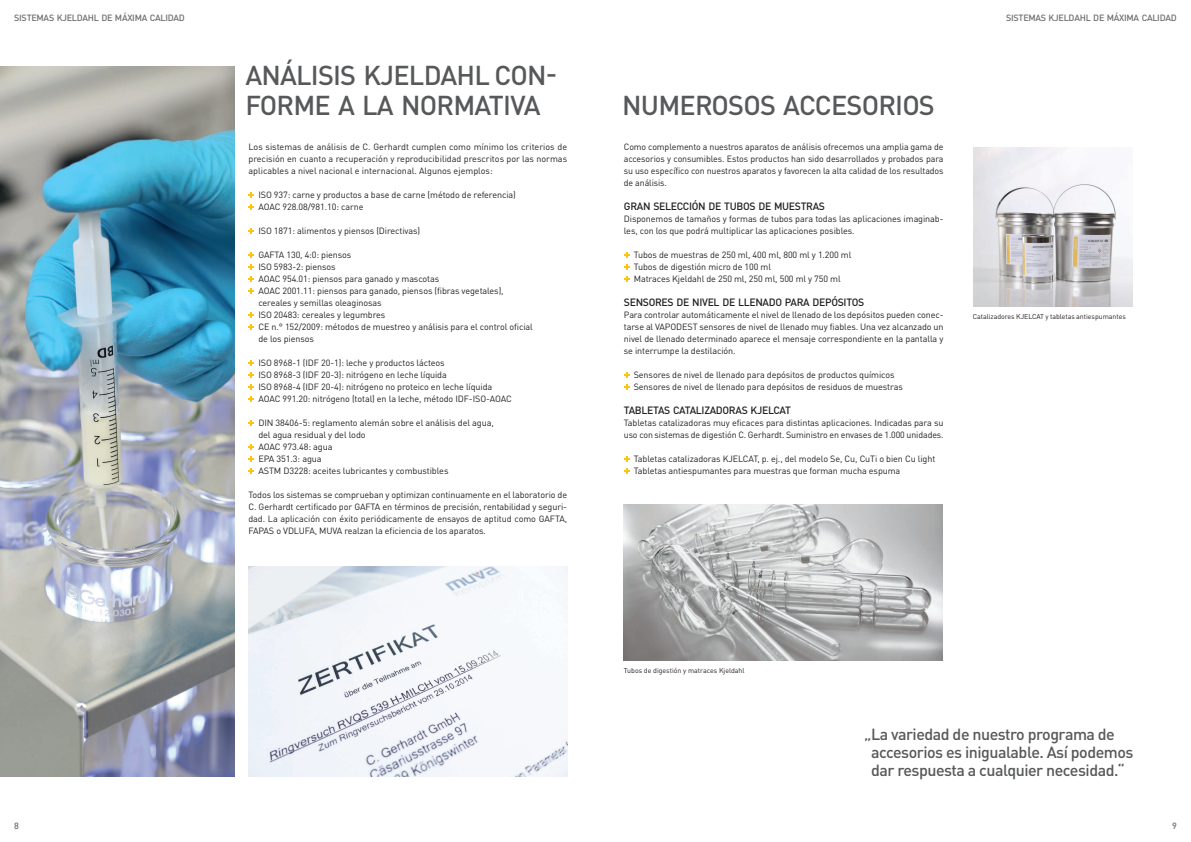
<style>
.page{position:relative;width:1191px;height:842px;background:#fff}
.page>*{position:absolute;margin:0;border:0;box-sizing:border-box;transform-origin:0 0}
.t1{font:500 27px/30px "DINOT";letter-spacing:-.03em;color:#57585a}
.t2{font:500 16px/18px "DINOT";letter-spacing:-.03em;color:#57585a}
.t3{font:500 10.5px "DINOT";letter-spacing:-.03em;color:#231f20}
.t4{font:9px/12px "DINOT";letter-spacing:-.01em;color:#231f20}
.t5{font:500 9px "DINOT";letter-spacing:-.03em;color:#6c6d70}
.t6{font:7px "DINOT";letter-spacing:-.005em;color:#231f20}
</style>
<div class="page">
<img style="left:624px;top:504px;width:318px;height:156px">
<img style="left:973px;top:147px;width:159px;height:159px">
<img style="left:248px;top:566px;width:319px;height:211px">
<img style="left:0;top:66px;width:234px;height:711px">
<svg style="left:624px;top:253px;width:5px;height:5px"></svg>
<svg style="left:624px;top:265px;width:5px;height:5px"></svg>
<svg style="left:624px;top:277px;width:5px;height:5px"></svg>
<svg style="left:624px;top:373px;width:5px;height:5px"></svg>
<svg style="left:624px;top:385px;width:5px;height:5px"></svg>
<svg style="left:624px;top:457px;width:5px;height:5px"></svg>
<svg style="left:624px;top:469px;width:5px;height:5px"></svg>
<svg style="left:248px;top:193px;width:6px;height:5px"></svg>
<svg style="left:248px;top:205px;width:6px;height:5px"></svg>
<svg style="left:248px;top:229px;width:6px;height:5px"></svg>
<svg style="left:248px;top:253px;width:6px;height:5px"></svg>
<svg style="left:248px;top:265px;width:6px;height:5px"></svg>
<svg style="left:248px;top:277px;width:6px;height:5px"></svg>
<svg style="left:248px;top:289px;width:6px;height:5px"></svg>
<svg style="left:248px;top:313px;width:6px;height:5px"></svg>
<svg style="left:248px;top:325px;width:6px;height:5px"></svg>
<svg style="left:248px;top:361px;width:6px;height:5px"></svg>
<svg style="left:248px;top:373px;width:6px;height:5px"></svg>
<svg style="left:248px;top:385px;width:6px;height:5px"></svg>
<svg style="left:248px;top:397px;width:6px;height:5px"></svg>
<svg style="left:248px;top:421px;width:6px;height:5px"></svg>
<svg style="left:248px;top:445px;width:6px;height:5px"></svg>
<svg style="left:248px;top:457px;width:6px;height:5px"></svg>
<svg style="left:248px;top:469px;width:6px;height:5px"></svg>
<p class="t5" style="left:14px;top:12px;width:172px">SISTEMAS KJELDAHL DE MÁXIMA CALIDAD</p>
<p class="t5" style="left:1006px;top:12px;width:172px">SISTEMAS KJELDAHL DE MÁXIMA CALIDAD</p>
<h1 class="t1" style="left:245px;top:60px;width:313px">ANÁLISIS KJELDAHL CON-<br>FORME A LA NORMATIVA</h1>
<p class="t4" style="left:248px;top:141px;width:320px;text-align:justify">Los sistemas de análisis de C. Gerhardt cumplen como mínimo los criterios de precisión en cuanto a recuperación y reproducibilidad prescritos por las normas aplicables a nivel nacional e internacional. Algunos ejemplos:</p>
<p class="t4" style="left:258px;top:189px;width:259px">ISO 937: carne y productos a base de carne (método de referencia)<br>AOAC 928.08/981.10: carne</p>
<p class="t4" style="left:258px;top:225px;width:163px">ISO 1871: alimentos y piensos (Directivas)</p>
<p class="t4" style="left:258px;top:249px;width:276px">GAFTA 130, 4:0: piensos<br>ISO 5983-2: piensos<br>AOAC 954.01: piensos para ganado y mascotas<br>AOAC 2001.11: piensos para ganado, piensos (fibras vegetales), cereales y semillas oleaginosas<br>ISO 20483: cereales y legumbres<br>CE n.° 152/2009: métodos de muestreo y análisis para el control oficial de los piensos</p>
<p class="t4" style="left:258px;top:357px;width:255px">ISO 8968-1 (IDF 20-1): leche y productos lácteos<br>ISO 8968-3 (IDF 20-3): nitrógeno en leche líquida<br>ISO 8968-4 (IDF 20-4): nitrógeno no proteico en leche líquida AOAC 991.20: nitrógeno (total) en la leche, método IDF-ISO-AOAC</p>
<p class="t4" style="left:258px;top:417px;width:237px">DIN 38406-5: reglamento alemán sobre el análisis del agua, del agua residual y del lodo<br>AOAC 973.48: agua<br>EPA 351.3: agua<br>ASTM D3228: aceites lubricantes y combustibles</p>
<p class="t4" style="left:248px;top:489px;width:320px;text-align:justify">Todos los sistemas se comprueban y optimizan continuamente en el laboratorio de C. Gerhardt certificado por GAFTA en términos de precisión, rentabilidad y seguri&shy;dad. La aplicación con éxito periódicamente de ensayos de aptitud como GAFTA, FAPAS o VDLUFA, MUVA realzan la eficiencia de los aparatos.</p>
<h1 class="t1" style="left:622px;top:90px;width:314px">NUMEROSOS ACCESORIOS</h1>
<p class="t4" style="left:624px;top:141px;width:321px;text-align:justify">Como complemento a nuestros aparatos de análisis ofrecemos una amplia gama de accesorios y consumibles. Estos productos han sido desarrollados y probados para su uso específico con nuestros aparatos y favorecen la alta calidad de los resultados de análisis.</p>
<p class="t3" style="left:624px;top:200px;width:203px">GRAN SELECCIÓN DE TUBOS DE MUESTRAS</p>
<p class="t4" style="left:624px;top:213px;width:321px">Disponemos de tamaños y formas de tubos para todas las aplicaciones imaginab&shy;les, con los que podrá multiplicar las aplicaciones posibles.</p>
<p class="t4" style="left:634px;top:249px;width:219px">Tubos de muestras de 250 ml, 400 ml, 800 ml y 1.200 ml<br>Tubos de digestión micro de 100 ml<br>Matraces Kjeldahl de 250 ml, 250 ml, 500 ml y 750 ml</p>
<p class="t3" style="left:624px;top:296px;width:242px">SENSORES DE NIVEL DE LLENADO PARA DEPÓSITOS</p>
<p class="t4" style="left:624px;top:309px;width:321px;text-align:justify">Para controlar automáticamente el nivel de llenado de los depósitos pueden conec&shy;tarse al VAPODEST sensores de nivel de llenado muy fiables. Una vez alcanzado un nivel de llenado determinado aparece el mensaje correspondiente en la pantalla y se interrumpe la destilación.</p>
<p class="t4" style="left:634px;top:369px;width:270px">Sensores de nivel de llenado para depósitos de productos químicos<br>Sensores de nivel de llenado para depósitos de residuos de muestras</p>
<p class="t3" style="left:624px;top:404px;width:168px">TABLETAS CATALIZADORAS KJELCAT</p>
<p class="t4" style="left:624px;top:417px;width:321px">Tabletas catalizadoras muy eficaces para distintas aplicaciones. Indicadas para su uso con sistemas de digestión C. Gerhardt. Suministro en envases de 1.000 unidades.</p>
<p class="t4" style="left:634px;top:453px;width:303px">Tabletas catalizadoras KJELCAT, p. ej., del modelo Se, Cu, CuTi o bien Cu light<br>Tabletas antiespumantes para muestras que forman mucha espuma</p>
<p class="t6" style="left:972px;top:312px;width:155px">Catalizadores KJELCAT y tabletas antiespumantes</p>
<p class="t6" style="left:624px;top:666px;width:122px">Tubos de digestión y matraces Kjeldahl</p>
<h2 class="t2" style="left:871px;top:725px;width:264px;text-indent:-7px">„La variedad de nuestro programa de accesorios es inigualable. Así podemos dar respuesta a cualquier necesidad.“</h2>
<p class="t5" style="left:14px;top:820px;width:6px">8</p>
<p class="t5" style="left:1172px;top:820px;width:6px">9</p>
</div>
